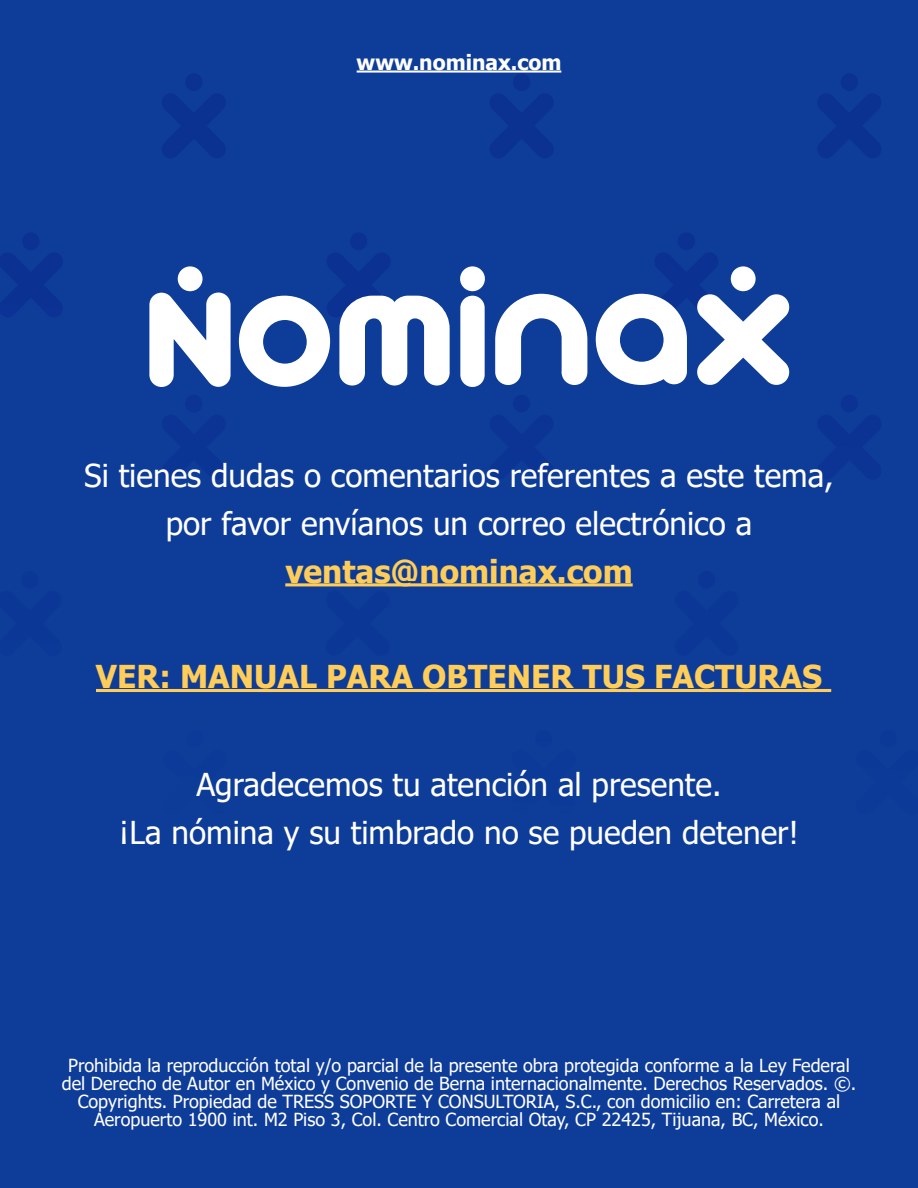
<style>
.page{position:relative;width:918px;height:1188px;background:#fff}
.page>*{position:absolute;margin:0;border:0;box-sizing:border-box;transform-origin:0 0}
.t1{font:31.5px/48px "Tahoma";color:#fff;text-align:center}
.t2{font:700 31.5px "Tahoma";color:#ffcd58}
.t3{font:700 31.5px "Tahoma";color:#fecd59}
.t4{font:700 21px "Tahoma";color:#fff}
.t5{font:18px/18px "Tahoma";color:#fff;text-align:center}
</style>
<div class="page">
<div style="left:1px;top:1px;width:916px;height:1186px;background:#0e3c99"></div>
<div style="left:185px;top:73px;width:17px;height:18px;background:#0b3291;border-radius:9px"></div>
<div style="left:513px;top:73px;width:17px;height:18px;background:#0b3291;border-radius:9px"></div>
<div style="left:841px;top:73px;width:17px;height:18px;background:#0b3291;border-radius:9px"></div>
<div style="left:21px;top:571px;width:17px;height:18px;background:#0b3796;border-radius:9px"></div>
<svg style="left:349px;top:571px;width:17px;height:18px"></svg>
<div style="left:698px;top:571px;width:17px;height:18px;background:#0b3696;border-radius:9px"></div>
<div style="left:22px;top:232px;width:18px;height:18px;background:#0b3293;border-radius:9px"></div>
<div style="left:350px;top:232px;width:17px;height:18px;background:#0b3292;border-radius:9px"></div>
<div style="left:678px;top:232px;width:17px;height:18px;background:#0b3292;border-radius:9px"></div>
<div style="left:185px;top:395px;width:17px;height:17px;background:#0b3495;border-radius:9px"></div>
<div style="left:513px;top:395px;width:17px;height:17px;background:#0b3394;border-radius:9px"></div>
<div style="left:841px;top:395px;width:17px;height:17px;background:#0b3294;border-radius:9px"></div>
<svg style="left:149px;top:293px;width:82px;height:94px"></svg>
<div style="left:178px;top:266px;width:25px;height:25px;background:#fff;border-radius:50%"></div>
<svg style="left:239px;top:295px;width:211px;height:92px"></svg>
<div style="left:460px;top:296px;width:25px;height:91px;background:#fff;border-radius:12px"></div>
<div style="left:460px;top:266px;width:25px;height:25px;background:#fff;border-radius:50%"></div>
<svg style="left:495px;top:294px;width:92px;height:91px"></svg>
<svg style="left:596px;top:266px;width:193px;height:119px"></svg>
<div style="left:731px;top:266px;width:25px;height:25px;background:#fff;border-radius:50%"></div>
<hr style="left:357px;top:71px;width:204px;height:2px;background:#fff">
<hr style="left:285px;top:583px;width:348px;height:3px;background:#fecd59">
<hr style="left:96px;top:689px;width:735px;height:3px;background:#ffcd58">
<p class="t4" style="left:357px;top:48px;width:206px">www.nominax.com</p>
<h1 class="t1" style="left:84px;top:453px;width:751px">Si tienes dudas o comentarios referentes a este tema, por favor envíanos un correo electrónico a</h1>
<h1 class="t3" style="left:285px;top:549px;width:349px">ventas@nominax.com</h1>
<h1 class="t2" style="left:96px;top:655px;width:728px">VER: MANUAL PARA OBTENER TUS FACTURAS</h1>
<h1 class="t1" style="left:119px;top:763px;width:682px">Agradecemos tu atención al presente.<br>¡La nómina y su timbrado no se pueden detener!</h1>
<p class="t5" style="left:62px;top:1058px;width:796px">Prohibida la reproducción total y/o parcial de la presente obra protegida conforme a la Ley Federal del Derecho de Autor en México y Convenio de Berna internacionalmente. Derechos Reservados. ©.<br>Copyrights. Propiedad de TRESS SOPORTE Y CONSULTORIA, S.C., con domicilio en: Carretera al Aeropuerto 1900 int. M2 Piso 3, Col. Centro Comercial Otay, CP 22425, Tijuana, BC, México.</p>
</div>
